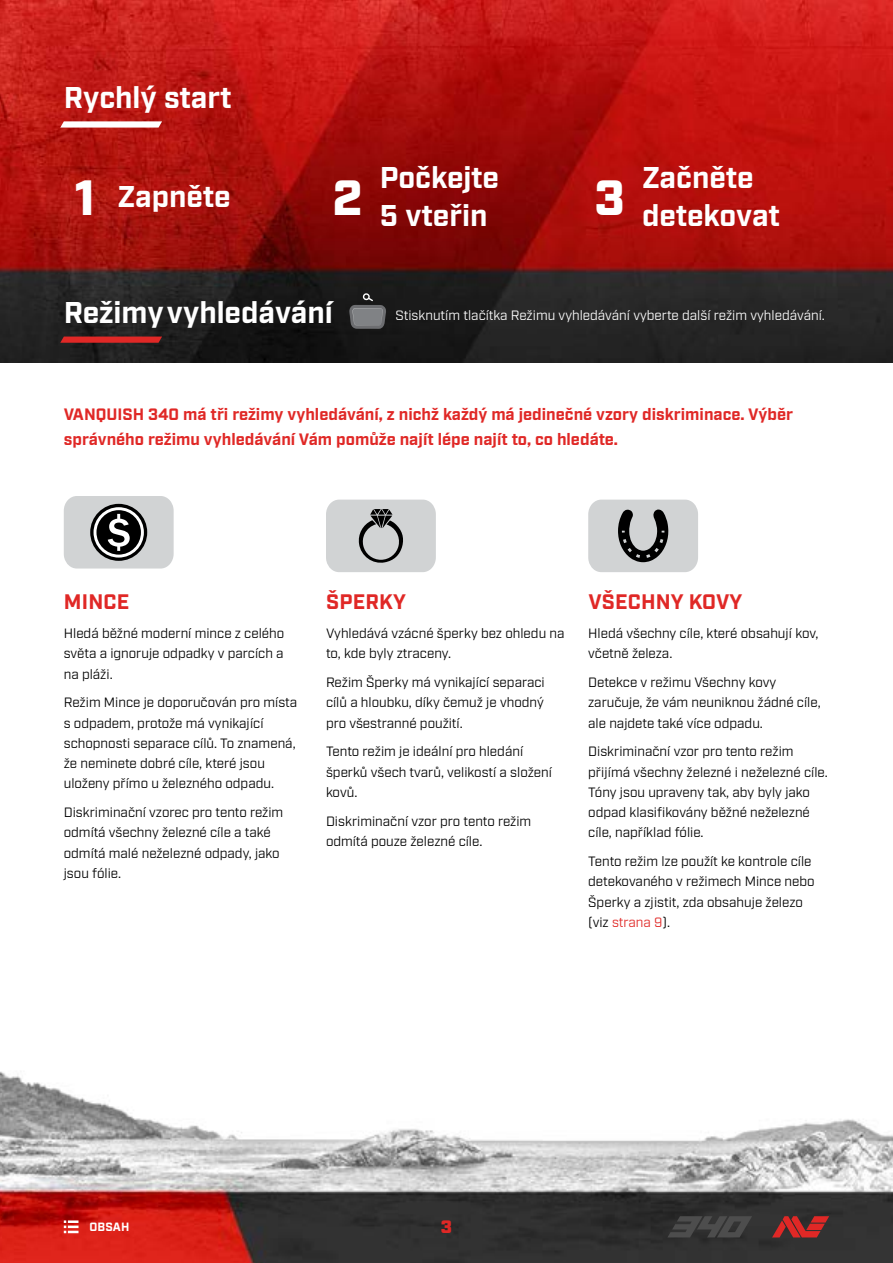
<style>
.page{position:relative;width:893px;height:1263px;background:#fff}
.page>*{position:absolute;margin:0;border:0;box-sizing:border-box;transform-origin:0 0}
.t1{font:900 49.5px "Industry";color:#fff}
.t2{font:700 30px/37.5px "Industry";color:#fff}
.t3{font:700 21px "Industry";letter-spacing:.01em;color:#e02826}
.t4{font:900 18px "Industry";color:#e02826}
.t5{font:700 16.5px/24.8px "Industry";color:#e02826}
.t6{font:13.5px/20.2px "Industry";color:#000}
.t7{font:13.5px "Industry";color:#fff}
.t8{font:700 12px "Industry";letter-spacing:.01em;color:#fff}
.s1{color:#e02826}
</style>
<div class="page">
<img style="left:0;top:362px;width:893px;height:901px">
<svg style="left:64px;top:1220px;width:15px;height:13px"></svg>
<img style="left:0;top:0;width:893px;height:362px">
<svg style="left:60px;top:121px;width:102px;height:7px"></svg>
<svg style="left:60px;top:337px;width:102px;height:6px"></svg>
<svg style="left:772px;top:1216px;width:57px;height:21px"></svg>
<svg style="left:667px;top:1216px;width:85px;height:21px;background:#414141"></svg>
<svg style="left:349px;top:293px;width:37px;height:36px"></svg>
<svg style="left:64px;top:496px;width:110px;height:72px;background:#a7a8a9"></svg>
<svg style="left:326px;top:500px;width:110px;height:72px;background:#c0c2c3"></svg>
<svg style="left:588px;top:500px;width:110px;height:72px;background:#b2b4b4"></svg>
<h2 class="t2" style="left:64px;top:80px;width:170px">Rychlý start</h2>
<h2 class="t2" style="left:380px;top:161px;width:121px">Počkejte<br>5 vteřin</h2>
<h2 class="t2" style="left:642px;top:161px;width:139px">Začněte detekovat</h2>
<h1 class="t1" style="left:75px;top:168px;width:23px">1</h1>
<h1 class="t1" style="left:332px;top:168px;width:31px">2</h1>
<h1 class="t1" style="left:594px;top:168px;width:32px">3</h1>
<h2 class="t2" style="left:118px;top:179px;width:114px">Zapněte</h2>
<h2 class="t2" style="left:64px;top:295px;width:271px">Režimy vyhledávání</h2>
<p class="t7" style="left:395px;top:307px;width:429px">Stisknutím tlačítka Režimu vyhledávání vyberte další režim vyhledávání.</p>
<p class="t5" style="left:64px;top:403px;width:731px">VANQUISH 340 má tři režimy vyhledávání, z nichž každý má jedinečné vzory diskriminace. Výběr správného režimu vyhledávání Vám pomůže najít lépe najít to, co hledáte.</p>
<h3 class="t3" style="left:64px;top:589px;width:67px">MINCE</h3>
<p class="t6" style="left:64px;top:623px;width:222px;text-align:justify">Hledá běžné moderní mince z celého světa a ignoruje odpadky v parcích a na pláži.</p>
<p class="t6" style="left:64px;top:693px;width:235px">Režim Mince je doporučován pro místa s odpadem, protože má vynikající schopnosti separace cílů. To znamená, že neminete dobré cíle, které jsou uloženy přímo u železného odpadu.</p>
<p class="t6" style="left:64px;top:802px;width:221px">Diskriminační vzorec pro tento režim odmítá všechny železné cíle a také odmítá malé neželezné odpady, jako jsou fólie.</p>
<h3 class="t3" style="left:326px;top:589px;width:81px">ŠPERKY</h3>
<p class="t6" style="left:326px;top:623px;width:240px">Vyhledává vzácné šperky bez ohledu na to, kde byly ztraceny.</p>
<p class="t6" style="left:326px;top:672px;width:220px;text-align:justify">Režim Šperky má vynikající separaci cílů a hloubku, díky čemuž je vhodný pro všestranné použití.</p>
<p class="t6" style="left:326px;top:742px;width:227px">Tento režim je ideální pro hledání šperků všech tvarů, velikostí a složení kovů.</p>
<p class="t6" style="left:326px;top:811px;width:207px">Diskriminační vzor pro tento režim odmítá pouze železné cíle.</p>
<h3 class="t3" style="left:588px;top:589px;width:156px">VŠECHNY KOVY</h3>
<p class="t6" style="left:588px;top:623px;width:232px">Hledá všechny cíle, které obsahují kov, včetně železa.</p>
<p class="t6" style="left:588px;top:672px;width:234px">Detekce v režimu Všechny kovy zaručuje, že vám neuniknou žádné cíle, ale najdete také více odpadu.</p>
<p class="t6" style="left:588px;top:742px;width:239px">Diskriminační vzor pro tento režim přijímá všechny železné i neželezné cíle.<br>Tóny jsou upraveny tak, aby byly jako odpad klasifikovány běžné neželezné cíle, například fólie.</p>
<p class="t6" style="left:588px;top:851px;width:228px">Tento režim lze použít ke kontrole cíle detekovaného v režimech Mince nebo<br>Šperky a zjistit, zda obsahuje železo (viz <span class="s1">strana 9</span>).</p>
<p class="t8" style="left:90px;top:1220px;width:41px">OBSAH</p>
<h3 class="t4" style="left:441px;top:1216px;width:13px">3</h3>
</div>
